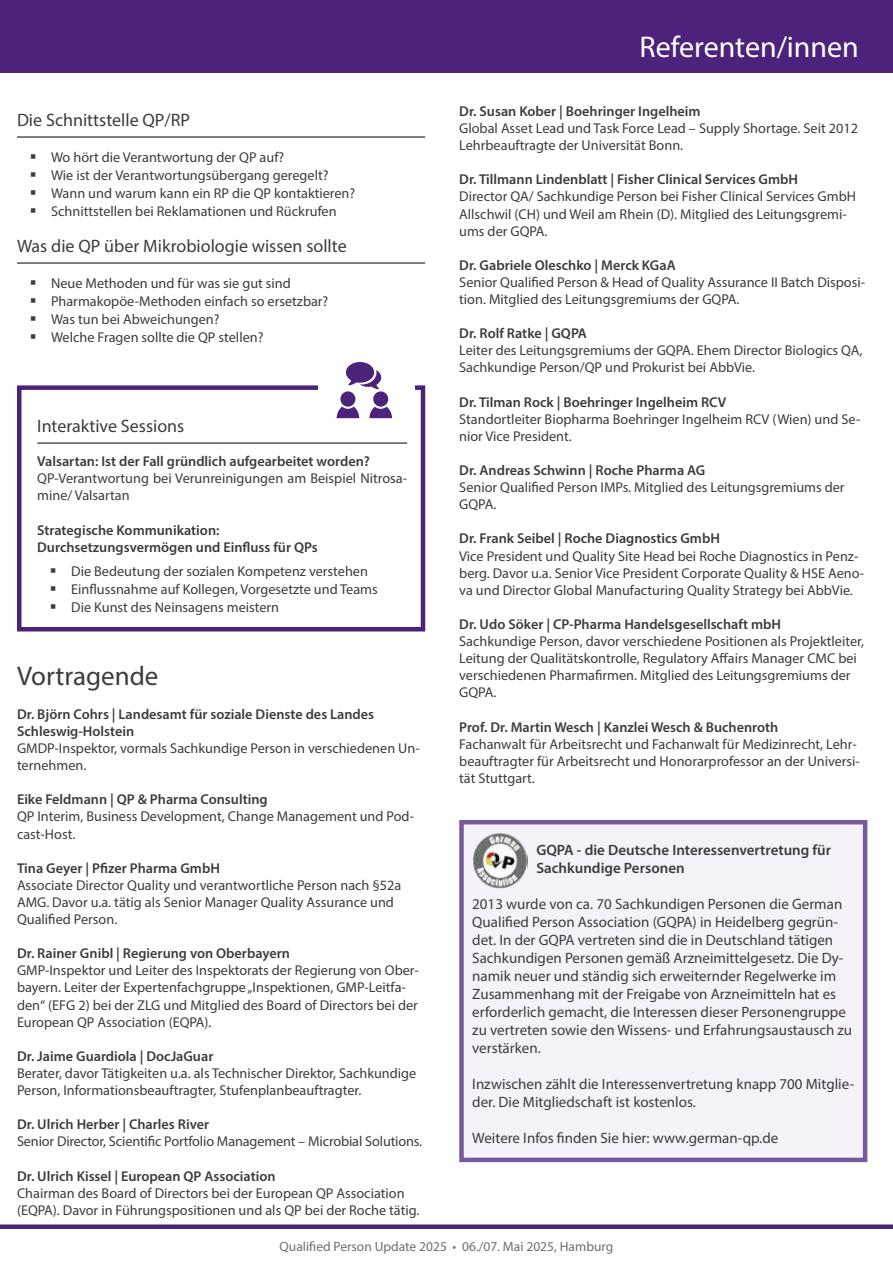
<style>
.page{position:relative;width:893px;height:1263px;background:#fff}
.page>*{position:absolute;margin:0;border:0;box-sizing:border-box;transform-origin:0 0}
.t1{font:30px "Myriad Pro";color:#fff}
.t2{font:27px "Myriad Pro";color:#3c3c3b}
.t3{font:18px "Myriad Pro";color:#3c3c3b}
.t4{font:15px/18px "Myriad Pro";color:#3c3c3b}
.t5{font:600 15px/18px "Myriad Pro";color:#3c3c3b}
.t6{font:14.25px/17.1px "Myriad Pro";color:#3c3c3b}
.t7{font:600 14.25px/17.1px "Myriad Pro";color:#3c3c3b}
.t8{font:13.5px "Myriad Pro";color:#706f6f}
</style>
<div class="page">
<div style="left:0;top:0;width:893px;height:72px;background:#4d227a"></div>
<div style="left:0;top:1224px;width:893px;height:5px;background:#4d227a"></div>
<hr style="left:17px;top:137px;width:408px;height:1px;background:#000">
<hr style="left:17px;top:263px;width:408px;height:1px;background:#000">
<hr style="left:37px;top:443px;width:370px;height:1px;background:#000">
<div style="left:17px;top:385px;width:408px;height:246px;border:4px solid #4d227a"></div>
<div style="left:319px;top:379px;width:96px;height:26px;background:#fff"></div>
<svg style="left:345px;top:362px;width:36px;height:27px"></svg>
<div style="left:340px;top:391px;width:15px;height:16px;background:#4d227a;border-radius:50%"></div>
<svg style="left:337px;top:407px;width:22px;height:11px"></svg>
<div style="left:373px;top:391px;width:15px;height:16px;background:#4d227a;border-radius:50%"></div>
<svg style="left:369px;top:407px;width:23px;height:11px"></svg>
<div style="left:461px;top:822px;width:404px;height:338px;background:#f5f3f9"></div>
<img style="left:473px;top:833px;width:55px;height:56px">
<div style="left:459px;top:820px;width:408px;height:342px;border:4px solid #7a589c"></div>
<p class="t3" style="left:17px;top:109px;width:174px">Die Schnittstelle QP/RP</p>
<p class="t6" style="left:51px;top:148px;width:306px;line-height:18px">Wo hört die Verantwortung der QP auf?<br>Wie ist der Verantwortungsübergang geregelt?<br>Wann und warum kann ein RP die QP kontaktieren?<br>Schnittstellen bei Reklamationen und Rückrufen</p>
<p class="t3" style="left:17px;top:235px;width:331px">Was die QP über Mikrobiologie wissen sollte</p>
<p class="t6" style="left:51px;top:274px;width:279px;line-height:18px">Neue Methoden und für was sie gut sind Pharmakopöe-Methoden einfach so ersetzbar?<br>Was tun bei Abweichungen?<br>Welche Fragen sollte die QP stellen?</p>
<p class="t3" style="left:37px;top:415px;width:149px">Interaktive Sessions</p>
<p class="t7" style="left:37px;top:453px;width:334px">Valsartan: Ist der Fall gründlich aufgearbeitet worden?</p>
<p class="t6" style="left:37px;top:470px;width:371px">QP-Verantwortung bei Verunreinigungen am Beispiel Nitrosa&shy;mine/ Valsartan</p>
<p class="t7" style="left:37px;top:521px;width:282px">Strategische Kommunikation:<br>Durchsetzungsvermögen und Einfluss für QPs</p>
<p class="t6" style="left:71px;top:562px;width:308px;line-height:18px">Die Bedeutung der sozialen Kompetenz verstehen<br>Einflussnahme auf Kollegen, Vorgesetzte und Teams<br>Die Kunst des Neinsagens meistern</p>
<h2 class="t2" style="left:17px;top:659px;width:143px">Vortragende</h2>
<p class="t7" style="left:17px;top:705px;width:359px">Dr. Björn Cohrs | Landesamt für soziale Dienste des Landes<br>Schleswig-Holstein</p>
<p class="t6" style="left:17px;top:739px;width:404px">GMDP-Inspektor, vormals Sachkundige Person in verschiedenen Un&shy;ternehmen.</p>
<p class="t7" style="left:17px;top:791px;width:252px">Eike Feldmann | QP &amp; Pharma Consulting</p>
<p class="t6" style="left:17px;top:808px;width:399px">QP Interim, Business Development, Change Management und Pod&shy;cast-Host.</p>
<p class="t7" style="left:17px;top:859px;width:204px">Tina Geyer | Pfizer Pharma GmbH</p>
<p class="t6" style="left:17px;top:876px;width:386px">Associate Director Quality und verantwortliche Person nach §52a<br>AMG. Davor u.a. tätig als Senior Manager Quality Assurance und<br>Qualified Person.</p>
<p class="t7" style="left:17px;top:944px;width:274px">Dr. Rainer Gnibl | Regierung von Oberbayern</p>
<p class="t6" style="left:17px;top:962px;width:403px">GMP-Inspektor und Leiter des Inspektorats der Regierung von Ober&shy;bayern. Leiter der Expertenfachgruppe „Inspektionen, GMP-Leitfa&shy;den“ (EFG 2) bei der ZLG und Mitglied des Board of Directors bei der European QP Association (EQPA).</p>
<p class="t7" style="left:17px;top:1047px;width:198px">Dr. Jaime Guardiola | DocJaGuar</p>
<p class="t6" style="left:17px;top:1064px;width:401px">Berater, davor Tätigkeiten u.a. als Technischer Direktor, Sachkundige<br>Person, Informationsbeauftragter, Stufenplanbeauftragter.</p>
<p class="t7" style="left:17px;top:1115px;width:194px">Dr. Ulrich Herber | Charles River</p>
<p class="t6" style="left:17px;top:1133px;width:407px">Senior Director, Scientific Portfolio Management – Microbial Solutions.</p>
<p class="t7" style="left:17px;top:1167px;width:260px">Dr. Ulrich Kissel | European QP Association</p>
<p class="t6" style="left:17px;top:1184px;width:404px">Chairman des Board of Directors bei der European QP Association (EQPA). Davor in Führungspositionen und als QP bei der Roche tätig.</p>
<h1 class="t1" style="left:639px;top:28px;width:221px">Referenten/innen</h1>
<p class="t7" style="left:459px;top:102px;width:243px">Dr. Susan Kober | Boehringer Ingelheim</p>
<p class="t6" style="left:459px;top:119px;width:400px">Global Asset Lead und Task Force Lead – Supply Shortage. Seit 2012<br>Lehrbeauftragte der Universität Bonn.</p>
<p class="t7" style="left:459px;top:171px;width:340px">Dr. Tillmann Lindenblatt | Fisher Clinical Services GmbH</p>
<p class="t6" style="left:459px;top:188px;width:398px">Director QA/ Sachkundige Person bei Fisher Clinical Services GmbH<br>Allschwil (CH) und Weil am Rhein (D). Mitglied des Leitungsgremi&shy;ums der GQPA.</p>
<p class="t7" style="left:459px;top:256px;width:218px">Dr. Gabriele Oleschko | Merck KGaA</p>
<p class="t6" style="left:459px;top:273px;width:407px">Senior Qualified Person &amp; Head of Quality Assurance II Batch Disposi&shy;tion. Mitglied des Leitungsgremiums der GQPA.</p>
<p class="t7" style="left:459px;top:325px;width:129px">Dr. Rolf Ratke | GQPA</p>
<p class="t6" style="left:459px;top:342px;width:405px">Leiter des Leitungsgremiums der GQPA. Ehem Director Biologics QA,<br>Sachkundige Person/QP und Prokurist bei AbbVie.</p>
<p class="t7" style="left:459px;top:393px;width:268px">Dr. Tilman Rock | Boehringer Ingelheim RCV</p>
<p class="t6" style="left:459px;top:410px;width:403px">Standortleiter Biopharma Boehringer Ingelheim RCV (Wien) und Se&shy;nior Vice President.</p>
<p class="t7" style="left:459px;top:461px;width:248px">Dr. Andreas Schwinn | Roche Pharma AG</p>
<p class="t6" style="left:459px;top:479px;width:387px">Senior Qualified Person IMPs. Mitglied des Leitungsgremiums der<br>GQPA.</p>
<p class="t7" style="left:459px;top:530px;width:262px">Dr. Frank Seibel | Roche Diagnostics GmbH</p>
<p class="t6" style="left:459px;top:547px;width:406px">Vice President und Quality Site Head bei Roche Diagnostics in Penz&shy;berg. Davor u.a. Senior Vice President Corporate Quality &amp; HSE Aeno&shy;va und Director Global Manufacturing Quality Strategy bei AbbVie.</p>
<p class="t7" style="left:459px;top:615px;width:323px">Dr. Udo Söker | CP-Pharma Handelsgesellschaft mbH</p>
<p class="t6" style="left:459px;top:632px;width:406px">Sachkundige Person, davor verschiedene Positionen als Projektleiter, Leitung der Qualitätskontrolle, Regulatory Affairs Manager CMC bei verschiedenen Pharmafirmen. Mitglied des Leitungsgremiums der GQPA.</p>
<p class="t7" style="left:459px;top:718px;width:321px">Prof. Dr. Martin Wesch | Kanzlei Wesch &amp; Buchenroth</p>
<p class="t6" style="left:459px;top:735px;width:402px">Fachanwalt für Arbeitsrecht und Fachanwalt für Medizinrecht, Lehr&shy;beauftragter für Arbeitsrecht und Honorarprofessor an der Universi&shy;tät Stuttgart.</p>
<p class="t5" style="left:536px;top:840px;width:296px">GQPA - die Deutsche Interessenvertretung für<br>Sachkundige Personen</p>
<p class="t4" style="left:472px;top:894px;width:381px">2013 wurde von ca. 70 Sachkundigen Personen die German Qualified Person Association (GQPA) in Heidelberg gegrün&shy;det. In der GQPA vertreten sind die in Deutschland tätigen Sachkundigen Personen gemäß Arzneimittelgesetz. Die Dy&shy;namik neuer und ständig sich erweiternder Regelwerke im Zusammenhang mit der Freigabe von Arzneimitteln hat es erforderlich gemacht, die Interessen dieser Personengruppe zu vertreten sowie den Wissens- und Erfahrungsaustausch zu verstärken.</p>
<p class="t4" style="left:472px;top:1074px;width:384px">Inzwischen zählt die Interessenvertretung knapp 700 Mitglie&shy;der. Die Mitgliedschaft ist kostenlos.</p>
<p class="t4" style="left:472px;top:1128px;width:308px">Weitere Infos finden Sie hier: www.german-qp.de</p>
<p class="t8" style="left:280px;top:1238px;width:335px">Qualified Person Update 2025 • 06./07. Mai 2025, Hamburg</p>
</div>
